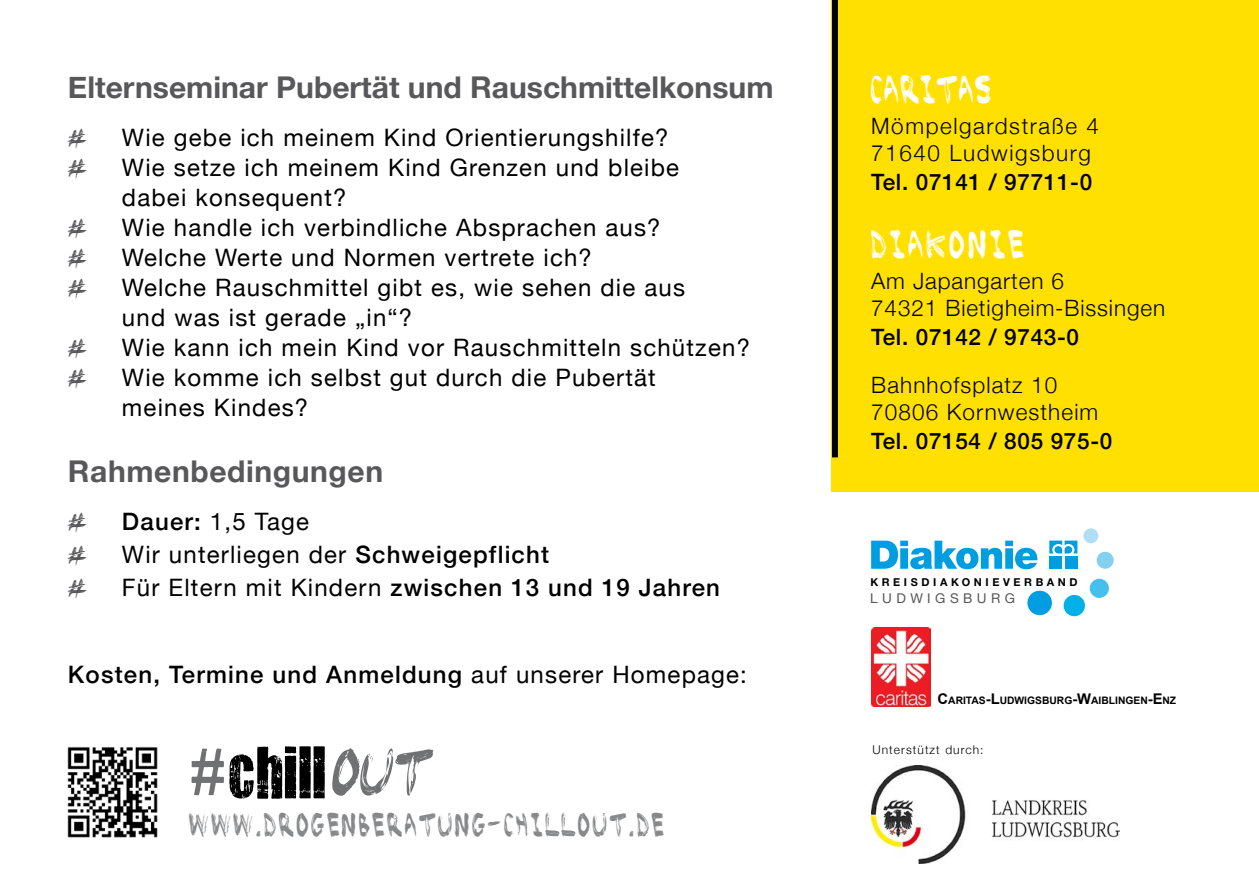
<style>
.page{position:relative;width:1259px;height:893px;background:#fff}
.page>*{position:absolute;margin:0;border:0;box-sizing:border-box;transform-origin:0 0}
.t1{font:60.6px "You Are Loved";letter-spacing:.01em;color:#000}
.t2{font:700 30px "Helvetica Neue";color:#58585a}
.t3{font:700 30px "Helvetica Neue";letter-spacing:.02em;color:#58585a}
.t4{font:28.5px "Brushed";letter-spacing:.11em;color:#fff;scale:1.13 1}
.t5{font:28.5px "Brushed";letter-spacing:.06em;color:#fff;scale:1.1 1}
.t6{font:24px/30px "Helvetica Neue";letter-spacing:.05em;color:#000}
.t7{font:500 24px "Helvetica Neue";letter-spacing:.05em;color:#000}
.t8{font:24px "Brushed";letter-spacing:.11em;color:#87888a;scale:1.05 1}
.t9{font:24px "Brushed";color:#58585a}
.t10{font:300 22.5px "Helvetica Neue";letter-spacing:.05em;color:#000}
.t11{font:500 22.5px "Helvetica Neue";letter-spacing:.03em;color:#000}
.t12{font:300 22.5px "Helvetica Neue";letter-spacing:.07em;color:#000}
.t13{font:13.5px "Helvetica Neue";letter-spacing:.33em;color:#58585a}
.t14{font:300 12px "Helvetica Neue";letter-spacing:.09em;color:#000}
.t15{font:700 10.8px "Helvetica Neue";letter-spacing:.33em;color:#000}
.t16{font:700 10.2px "Arial";color:#000}
.s1{font-weight:500}
.s2{font-weight:400}
.s3{color:#707172}
.s4{font-family:"Brushed";font-style:italic;font-size:47.4px;color:#707172}
.s5{font-size:14.7px}
</style>
<div class="page">
<div style="left:832px;top:0;width:427px;height:491px;background:#ffe000"></div>
<img style="left:67px;top:747px;width:91px;height:91px">
<svg style="left:871px;top:541px;width:27px;height:28px"></svg>
<div style="left:900px;top:548px;width:8px;height:21px;background:#009ee0"></div>
<div style="left:900px;top:541px;width:8px;height:5px;background:#009ee0"></div>
<svg style="left:910px;top:541px;width:92px;height:28px"></svg>
<div style="left:1005px;top:548px;width:8px;height:21px;background:#009ee0"></div>
<div style="left:1005px;top:541px;width:8px;height:5px;background:#009ee0"></div>
<svg style="left:1015px;top:548px;width:22px;height:21px"></svg>
<svg style="left:1049px;top:541px;width:28px;height:12px"></svg>
<div style="left:1049px;top:556px;width:13px;height:13px;background:#009ee0"></div>
<div style="left:1064px;top:556px;width:13px;height:13px;background:#009ee0"></div>
<div style="left:1027px;top:591px;width:25px;height:24px;background:#009ee0;border-radius:50%"></div>
<div style="left:1063px;top:595px;width:22px;height:21px;background:#00b0e6;border-radius:50%"></div>
<div style="left:1089px;top:579px;width:20px;height:19px;background:#45c0eb;border-radius:50%"></div>
<div style="left:1096px;top:552px;width:17px;height:17px;background:#84d0f0;border-radius:50%"></div>
<div style="left:1083px;top:528px;width:15px;height:15px;background:#b0dff5;border-radius:50%"></div>
<img style="left:871px;top:628px;width:59px;height:78px">
<div style="left:832px;top:0;width:6px;height:457px;background:#000"></div>
<img style="left:871px;top:766px;width:248px;height:97px">
<p class="t2" style="left:68px;top:64px;width:707px">Elternseminar Pubertät und Rauschmittelkonsum</p>
<p class="t9" style="left:68px;top:127px;width:20px">#</p>
<p class="t6" style="left:122px;top:124px;width:548px">Wie gebe ich meinem Kind Orientierungshilfe?</p>
<p class="t9" style="left:68px;top:157px;width:20px">#</p>
<p class="t6" style="left:122px;top:154px;width:559px">Wie setze ich meinem Kind Grenzen und bleibe dabei konsequent?</p>
<p class="t9" style="left:68px;top:217px;width:20px">#</p>
<p class="t6" style="left:122px;top:214px;width:540px">Wie handle ich verbindliche Absprachen aus?</p>
<p class="t9" style="left:68px;top:247px;width:20px">#</p>
<p class="t6" style="left:122px;top:244px;width:471px">Welche Werte und Normen vertrete ich?</p>
<p class="t9" style="left:68px;top:277px;width:20px">#</p>
<p class="t6" style="left:122px;top:274px;width:564px">Welche Rauschmittel gibt es, wie sehen die aus und was ist gerade „in“?</p>
<p class="t9" style="left:68px;top:337px;width:20px">#</p>
<p class="t6" style="left:122px;top:334px;width:629px">Wie kann ich mein Kind vor Rauschmitteln schützen?</p>
<p class="t9" style="left:68px;top:367px;width:20px">#</p>
<p class="t6" style="left:122px;top:364px;width:535px">Wie komme ich selbst gut durch die Pubertät meines Kindes?</p>
<p class="t3" style="left:68px;top:448px;width:317px">Rahmenbedingungen</p>
<p class="t9" style="left:68px;top:511px;width:20px">#</p>
<p class="t6" style="left:122px;top:508px;width:189px"><span class="s1">Dauer:</span> 1,5 Tage</p>
<p class="t9" style="left:68px;top:544px;width:20px">#</p>
<p class="t6" style="left:122px;top:541px;width:429px">Wir unterliegen der <span class="s1">Schweigepflicht</span></p>
<p class="t9" style="left:68px;top:577px;width:20px">#</p>
<p class="t7" style="left:122px;top:568px;width:599px"><span class="s2">Für Eltern mit Kindern</span> zwischen 13 und 19 Jahren</p>
<p class="t7" style="left:68px;top:655px;width:680px">Kosten, Termine und Anmeldung <span class="s2">auf unserer Homepage:</span></p>
<p class="t1" style="left:189px;top:730px;width:238px"><span class="s3">#</span>chill<span class="s4">out</span></p>
<p class="t8" style="left:189px;top:812px;width:453px">WWW.DROGENBERATUNG-CHILLOUT.DE</p>
<p class="t5" style="left:871px;top:75px;width:111px">CARITAS</p>
<p class="t12" style="left:871px;top:108px;width:229px">Mömpelgardstraße 4</p>
<p class="t12" style="left:871px;top:135px;width:221px">71640 Ludwigsburg</p>
<p class="t11" style="left:871px;top:164px;width:222px">Tel. 07141 / 97711-0</p>
<p class="t4" style="left:871px;top:230px;width:136px">DIAKONIE</p>
<p class="t10" style="left:871px;top:263px;width:194px">Am Japangarten 6</p>
<p class="t10" style="left:871px;top:290px;width:295px">74321 Bietigheim-Bissingen</p>
<p class="t11" style="left:871px;top:319px;width:209px">Tel. 07142 / 9743-0</p>
<p class="t10" style="left:871px;top:367px;width:188px">Bahnhofsplatz 10</p>
<p class="t10" style="left:871px;top:394px;width:229px">70806 Kornwestheim</p>
<p class="t11" style="left:871px;top:422px;width:243px">Tel. 07154 / 805 975-0</p>
<p class="t15" style="left:870px;top:572px;width:209px">KREISDIAKONIEVERBAND</p>
<p class="t13" style="left:870px;top:586px;width:146px">LUDWIGSBURG</p>
<p class="t16" style="left:937px;top:693px;width:240px"><span class="s5">C</span>ARITAS<span class="s5">-L</span>UDWIGSBURG<span class="s5">-W</span>AIBLINGEN<span class="s5">-E</span> NZ</p>
<p class="t14" style="left:872px;top:740px;width:113px">Unterstützt durch:</p>
</div>
